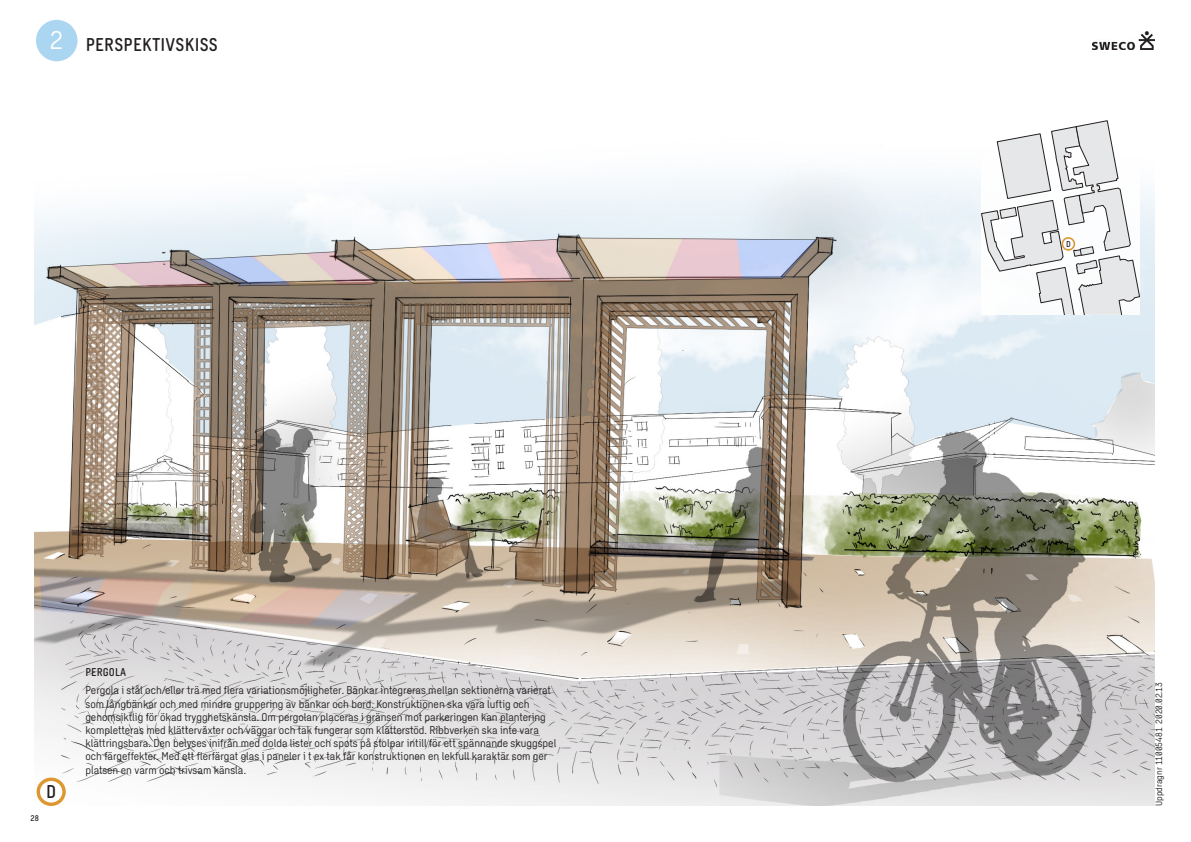
<style>
.page{position:relative;width:1191px;height:842px;background:#fff}
.page>*{position:absolute;margin:0;border:0;box-sizing:border-box;transform-origin:0 0}
.t1{font:24.9px "Sweco Sans";color:#fff}
.Rubrik_1_svart{font:500 18px "Sweco Sans";letter-spacing:.01em;color:#231f20}
.Löptext_svart{font:11px/13.2px "Sweco Sans";color:#231f20}
.Rubrik_2_svart{font:500 11px "Sweco Sans";letter-spacing:.01em;color:#231f20}
.t2{font:9px "Sweco Sans";color:#231f20}
.t3{font:500 8.3px "Sweco Sans";color:#231f20}
.t4{font:500 8px "Sweco Sans";color:#231f20}
</style>
<div class="page">
<img style="left:35px;top:172px;width:1120px;height:634px">
<svg style="left:981px;top:120px;width:158px;height:195px"></svg>
<div style="left:1061px;top:237px;width:14px;height:14px;border:2px solid #dd9731;border-radius:50%"></div>
<svg style="left:38px;top:779px;width:26px;height:25px"></svg>
<div style="left:36px;top:777px;width:30px;height:29px;border:3px solid #dd9731;border-radius:50%"></div>
<div style="left:36px;top:20px;width:41px;height:41px;background:#aad6f2;border-radius:50%"></div>
<img style="left:1092px;top:31px;width:63px;height:18px">
<p class="t1" style="left:50px;top:26px;width:14px">2</p>
<p class="Rubrik_1_svart" style="left:86px;top:34px;width:134px">PERSPEKTIVSKISS</p>
<p class="t4" style="left:31px;top:814px;width:10px">28</p>
<p class="Rubrik_1_svart" style="left:46px;top:781px;width:12px">D</p>
<p class="Rubrik_2_svart" style="left:85px;top:665px;width:42px">PERGOLA</p>
<p class="Löptext_svart" style="left:85px;top:684px;width:472px">Pergola i stål och/eller trä med flera variationsmöjligheter. Bänkar integreras mellan sektionerna varierat som långbänkar och med mindre gruppering av bänkar och bord. Konstruktionen ska vara luftig och genomsiktlig för ökad trygghetskänsla. Om pergolan placeras i gränsen mot parkeringen kan plantering kompletteras med klätterväxter och väggar och tak fungerar som klätterstöd. Ribbverken ska inte vara klättringsbara. Den belyses inifrån med dolda lister och spots på stolpar intill för ett spännande skuggspel och färgeffekter. Med ett flerfärgat glas i paneler i t ex tak får konstruktionen en lekfull karaktär som ger platsen en varm och trivsam känsla.</p>
<p class="t3" style="left:1066px;top:239px;width:6px">D</p>
<p class="t2" style="left:1153px;top:806px;width:125px;rotate:-90deg">Uppdragnr 11005481 2020.02.13</p>
</div>
